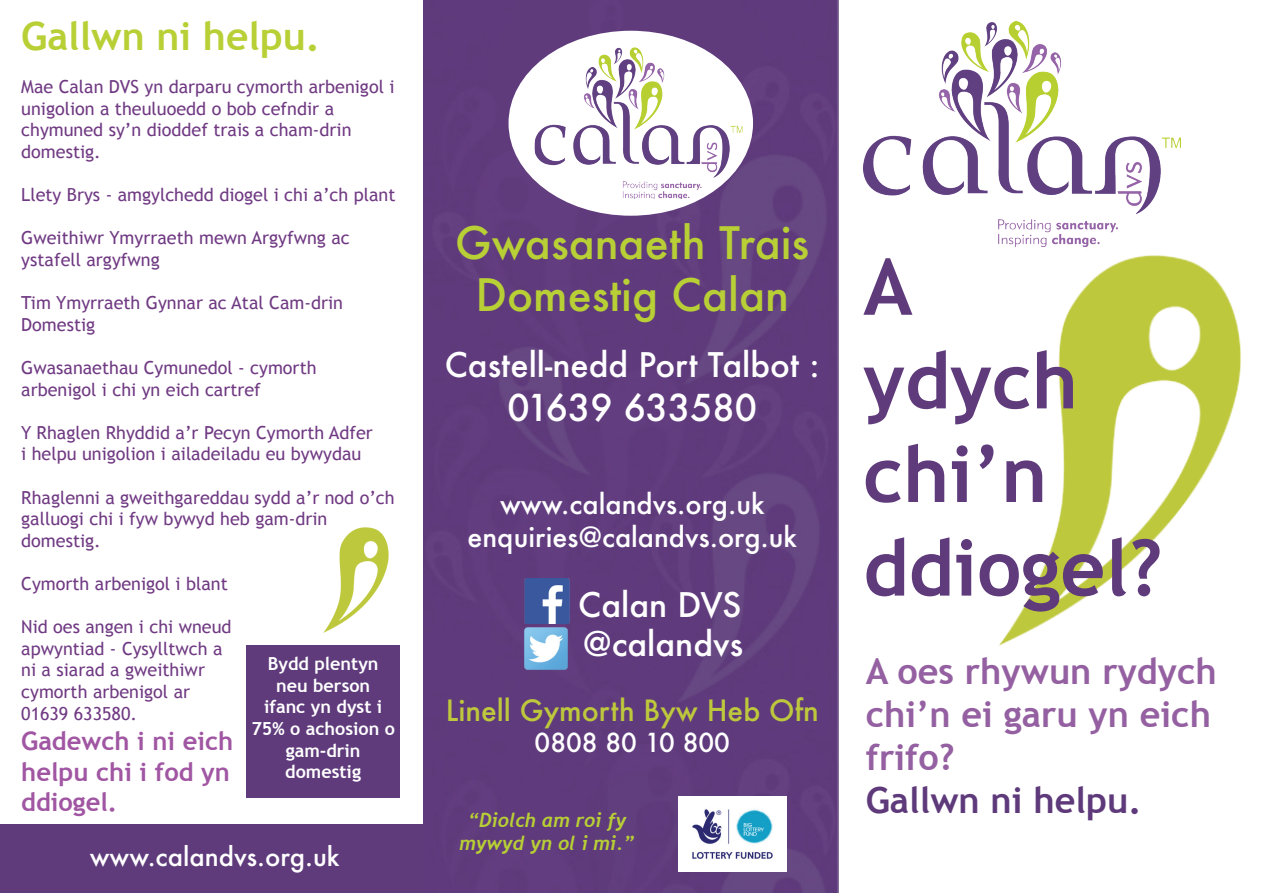
<style>
.page{position:relative;width:1263px;height:893px;background:#fff}
.page>*{position:absolute;margin:0;border:0;box-sizing:border-box;transform-origin:0 0}
.t1{font:700 78px/93.6px "Trebuchet MS";color:#5f3b7c}
.t2{font:500 43.5px/52.2px "Futura";color:#b8cf35;text-align:center}
.t3{font:700 39px "Trebuchet MS";color:#b8cf35}
.t4{font:700 36px/43.2px "Trebuchet MS";color:#9460a1}
.t5{font:700 36px "Trebuchet MS";color:#5e3a7b}
.t6{font:500 36px "Futura";color:#fff}
.t7{font:500 33px/39.6px "Futura";color:#fff}
.t8{font:500 28.5px "Futura";color:#bec83c}
.t9{font:500 27px/32.4px "Futura";color:#fff;text-align:center}
.t10{font:700 25.5px/30.6px "Trebuchet MS";color:#a056a2}
.t11{font:500 25.5px "Futura";color:#fff}
.t12{font:italic 700 19.5px/23.4px "Trebuchet";color:#b8cf35;text-align:center}
.t13{font:18px/21.6px "Trebuchet MS";color:#703a83}
.t14{font:700 18px/21.6px "Trebuchet MS";color:#fff;text-align:center}
</style>
<div class="page">
<img style="left:324px;top:527px;width:64px;height:105px">
<img style="left:999px;top:255px;width:242px;height:390px">
<div style="left:0;top:825px;width:435px;height:68px;background:#5f3b7c"></div>
<img style="left:423px;top:0;width:415px;height:893px">
<div style="left:508px;top:31px;width:245px;height:185px;background:#fff;border-radius:50%"></div>
<img style="left:535px;top:47px;width:207px;height:152px">
<img style="left:863px;top:21px;width:317px;height:226px">
<div style="left:247px;top:645px;width:153px;height:152px;background:#5f3b7c"></div>
<img style="left:678px;top:796px;width:109px;height:76px">
<img style="left:523px;top:625px;width:47px;height:47px">
<img style="left:507px;top:579px;width:79px;height:45px">
<h3 class="t3" style="left:21px;top:12px;width:300px">Gallwn ni helpu.</h3>
<p class="t13" style="left:21px;top:76px;width:375px">Mae Calan DVS yn darparu cymorth arbenigol i unigolion a theuluoedd o bob cefndir a chymuned sy’n dioddef trais a cham-drin domestig.</p>
<p class="t13" style="left:21px;top:184px;width:376px">Llety Brys - amgylchedd diogel i chi a’ch plant</p>
<p class="t13" style="left:21px;top:227px;width:330px">Gweithiwr Ymyrraeth mewn Argyfwng ac ystafell argyfwng</p>
<p class="t13" style="left:21px;top:292px;width:323px">Tim Ymyrraeth Gynnar ac Atal Cam-drin<br>Domestig</p>
<p class="t13" style="left:21px;top:357px;width:297px">Gwasanaethau Cymunedol - cymorth arbenigol i chi yn eich cartref</p>
<p class="t13" style="left:21px;top:422px;width:353px">Y Rhaglen Rhyddid a’r Pecyn Cymorth Adfer i helpu unigolion i ailadeiladu eu bywydau</p>
<p class="t13" style="left:21px;top:487px;width:375px">Rhaglenni a gweithgareddau sydd a’r nod o’ch galluogi chi i fyw bywyd heb gam-drin domestig.</p>
<p class="t13" style="left:21px;top:573px;width:208px">Cymorth arbenigol i blant</p>
<p class="t13" style="left:21px;top:616px;width:212px">Nid oes angen i chi wneud apwyntiad - Cysylltwch a ni a siarad a gweithiwr cymorth arbenigol ar<br>01639 633580.</p>
<h3 class="t10" style="left:21px;top:726px;width:214px">Gadewch i ni eich helpu chi i fod yn ddiogel.</h3>
<p class="t14" style="left:251px;top:653px;width:145px">Bydd plentyn neu berson<br>ifanc yn dyst i<br>75% o achosion o gam-drin domestig</p>
<h3 class="t11" style="left:90px;top:839px;width:251px">www.calandvs.org.uk</h3>
<h2 class="t2" style="left:455px;top:216px;width:355px">Gwasanaeth Trais<br>Domestig Calan</h2>
<h3 class="t7" style="left:445px;top:345px;width:376px">Castell-nedd Port Talbot :</h3>
<h3 class="t6" style="left:507px;top:382px;width:251px">01639 633580</h3>
<h3 class="t9" style="left:468px;top:488px;width:331px">www.calandvs.org.uk enquiries@calandvs.org.uk</h3>
<h3 class="t7" style="left:578px;top:584px;width:166px">Calan DVS @calandvs</h3>
<h3 class="t8" style="left:446px;top:691px;width:375px">Linell Gymorth Byw Heb Ofn</h3>
<h3 class="t11" style="left:535px;top:725px;width:197px">0808 80 10 800</h3>
<p class="t12" style="left:460px;top:808px;width:177px">“Diolch am roi fy mywyd yn ol i mi.”</p>
<h1 class="t1" style="left:863px;top:240px;width:301px">A<br>ydych chi’n ddiogel?</h1>
<h3 class="t4" style="left:866px;top:649px;width:353px">A oes rhywun rydych chi’n ei garu yn eich frifo?</h3>
<h3 class="t5" style="left:866px;top:778px;width:277px">Gallwn ni helpu.</h3>
</div>
